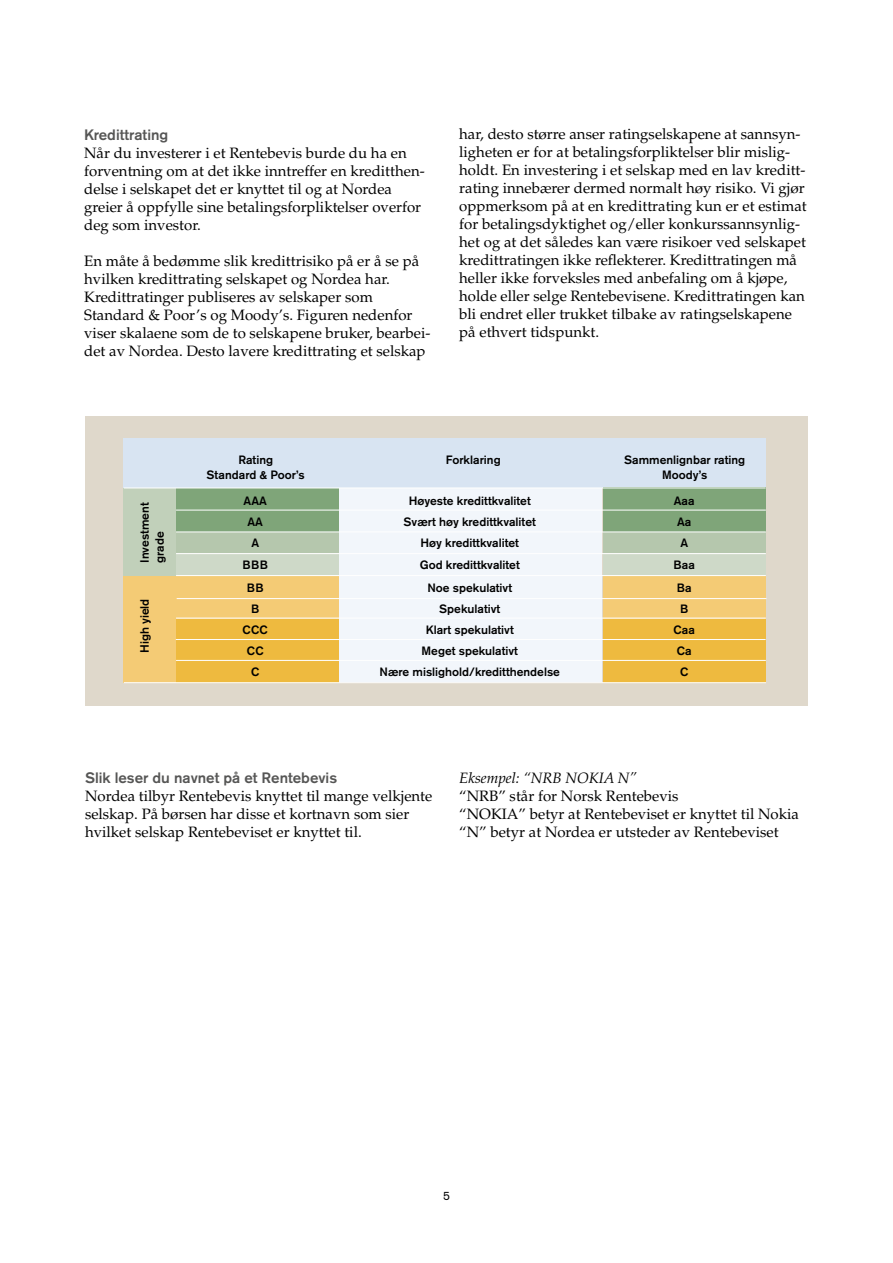
<style>
.page{position:relative;width:893px;height:1263px;background:#fff}
.page>*{position:absolute;margin:0;border:0;box-sizing:border-box;transform-origin:0 0}
.t1{font:15px/18px "Palatino";color:#000}
.t2{font:500 15px "Akzidenz Grotesk BE";color:#565655}
.t3{font:italic 15px "Palatino";color:#000}
.t4{font:500 12px/15px "Akzidenz Grotesk BE";color:#000}
.t5{font:12px "Akzidenz Grotesk BE";color:#000}
</style>
<div class="page">
<div style="left:85px;top:417px;width:723px;height:289px;background:#dfd8cb"></div>
<div style="left:124px;top:438px;width:642px;height:50px;background:#d8e4f2"></div>
<div style="left:603px;top:488px;width:163px;height:22px;background:#7fa579"></div>
<div style="left:603px;top:574px;width:163px;height:22px;background:#f4cb75"></div>
<div style="left:603px;top:532px;width:163px;height:22px;background:#b5c7ad"></div>
<div style="left:603px;top:617px;width:163px;height:22px;background:#eeba3f"></div>
<div style="left:603px;top:509px;width:163px;height:23px;background:#7fa579"></div>
<div style="left:603px;top:596px;width:163px;height:22px;background:#f4cb75"></div>
<div style="left:603px;top:553px;width:163px;height:22px;background:#ced9c8"></div>
<div style="left:603px;top:639px;width:163px;height:22px;background:#eeba3f"></div>
<div style="left:603px;top:660px;width:163px;height:22px;background:#eeba3f"></div>
<div style="left:176px;top:488px;width:163px;height:22px;background:#7fa579"></div>
<div style="left:176px;top:574px;width:163px;height:23px;background:#f4cb75"></div>
<div style="left:176px;top:532px;width:163px;height:22px;background:#b5c7ad"></div>
<div style="left:176px;top:617px;width:163px;height:22px;background:#eeba3f"></div>
<div style="left:176px;top:510px;width:163px;height:22px;background:#7fa579"></div>
<div style="left:176px;top:596px;width:163px;height:22px;background:#f4cb75"></div>
<div style="left:176px;top:553px;width:163px;height:23px;background:#ced9c8"></div>
<div style="left:176px;top:639px;width:163px;height:22px;background:#eeba3f"></div>
<div style="left:176px;top:660px;width:163px;height:22px;background:#eeba3f"></div>
<div style="left:124px;top:576px;width:52px;height:106px;background:#f4cb75"></div>
<div style="left:124px;top:488px;width:52px;height:88px;background:#c1d0ba"></div>
<div style="left:340px;top:488px;width:262px;height:194px;background:#f2f6fb"></div>
<hr style="left:176px;top:510px;width:590px;height:1px;background:#fff">
<hr style="left:124px;top:488px;width:642px;height:1px;background:#fff">
<hr style="left:176px;top:531px;width:590px;height:1px;background:#fff">
<hr style="left:176px;top:553px;width:590px;height:1px;background:#fff">
<hr style="left:176px;top:575px;width:590px;height:1px;background:#fff">
<hr style="left:177px;top:598px;width:589px;height:1px;background:#fff">
<hr style="left:176px;top:618px;width:590px;height:1px;background:#fff">
<hr style="left:176px;top:639px;width:590px;height:1px;background:#fff">
<hr style="left:176px;top:660px;width:590px;height:1px;background:#fff">
<hr style="left:124px;top:682px;width:642px;height:1px;background:#fff">
<p class="t2" style="left:84px;top:126px;width:86px">Kredittrating</p>
<p class="t1" style="left:84px;top:145px;width:342px">Når du investerer i et Rentebevis burde du ha en forventning om at det ikke inntreffer en kreditthen&shy;delse i selskapet det er knyttet til og at Nordea greier å oppfylle sine betalingsforpliktelser overfor deg som investor.</p>
<p class="t1" style="left:84px;top:253px;width:348px">En måte å bedømme slik kredittrisiko på er å se på hvilken kredittrating selskapet og Nordea har.<br>Kredittratinger publiseres av selskaper som Standard &amp; Poor’s og Moody’s. Figuren nedenfor viser skalaene som de to selskapene bruker, bearbei&shy;det av Nordea. Desto lavere kredittrating et selskap</p>
<p class="t1" style="left:459px;top:125px;width:349px">har, desto større anser ratingselskapene at sannsyn&shy;ligheten er for at betalingsforpliktelser blir mislig&shy;holdt. En investering i et selskap med en lav kreditt&shy;rating innebærer dermed normalt høy risiko. Vi gjør oppmerksom på at en kredittrating kun er et estimat for betalingsdyktighet og/eller konkurssannsynlig&shy;het og at det således kan være risikoer ved selskapet kredittratingen ikke reflekterer. Kredittratingen må heller ikke forveksles med anbefaling om å kjøpe, holde eller selge Rentebevisene. Kredittratingen kan bli endret eller trukket tilbake av ratingselskapene på ethvert tidspunkt.</p>
<p class="t4" style="left:137px;top:563px;width:62px;rotate:-90deg">Investment grade</p>
<p class="t4" style="left:137px;top:653px;width:56px;rotate:-90deg">High yield</p>
<p class="t4" style="left:238px;top:452px;width:36px">Rating</p>
<p class="t4" style="left:446px;top:452px;width:56px">Forklaring</p>
<p class="t4" style="left:624px;top:452px;width:122px">Sammenlignbar rating</p>
<p class="t4" style="left:207px;top:467px;width:100px">Standard &amp; Poor’s</p>
<p class="t4" style="left:662px;top:467px;width:47px">Moody’s</p>
<p class="t4" style="left:244px;top:493px;width:25px">AAA</p>
<p class="t4" style="left:409px;top:493px;width:124px">Høyeste kredittkvalitet</p>
<p class="t4" style="left:674px;top:493px;width:22px">Aaa</p>
<p class="t4" style="left:247px;top:514px;width:17px">AA</p>
<p class="t4" style="left:404px;top:514px;width:134px">Svært høy kredittkvalitet</p>
<p class="t4" style="left:677px;top:514px;width:16px">Aa</p>
<p class="t4" style="left:251px;top:535px;width:9px">A</p>
<p class="t4" style="left:420px;top:535px;width:100px">Høy kredittkvalitet</p>
<p class="t4" style="left:680px;top:535px;width:9px">A</p>
<p class="t4" style="left:242px;top:557px;width:27px">BBB</p>
<p class="t4" style="left:420px;top:557px;width:102px">God kredittkvalitet</p>
<p class="t4" style="left:674px;top:557px;width:23px">Baa</p>
<p class="t4" style="left:247px;top:580px;width:19px">BB</p>
<p class="t4" style="left:427px;top:580px;width:86px">Noe spekulativt</p>
<p class="t4" style="left:677px;top:580px;width:16px">Ba</p>
<p class="t4" style="left:251px;top:601px;width:10px">B</p>
<p class="t4" style="left:439px;top:601px;width:63px">Spekulativt</p>
<p class="t4" style="left:680px;top:601px;width:10px">B</p>
<p class="t4" style="left:243px;top:622px;width:27px">CCC</p>
<p class="t4" style="left:426px;top:622px;width:90px">Klart spekulativt</p>
<p class="t4" style="left:674px;top:622px;width:23px">Caa</p>
<p class="t4" style="left:247px;top:643px;width:18px">CC</p>
<p class="t4" style="left:421px;top:643px;width:98px">Meget spekulativt</p>
<p class="t4" style="left:677px;top:643px;width:16px">Ca</p>
<p class="t4" style="left:251px;top:664px;width:10px">C</p>
<p class="t4" style="left:379px;top:664px;width:182px">Nære mislighold/kreditthendelse</p>
<p class="t4" style="left:680px;top:664px;width:10px">C</p>
<p class="t2" style="left:85px;top:768px;width:254px">Slik leser du navnet på et Rentebevis</p>
<p class="t1" style="left:85px;top:787px;width:349px">Nordea tilbyr Rentebevis knyttet til mange velkjente selskap. På børsen har disse et kortnavn som sier hvilket selskap Rentebeviset er knyttet til.</p>
<p class="t3" style="left:459px;top:769px;width:179px">Eksempel: “NRB NOKIA N”</p>
<p class="t1" style="left:459px;top:787px;width:341px">“NRB” står for Norsk Rentebevis<br>“NOKIA” betyr at Rentebeviset er knyttet til Nokia “N” betyr at Nordea er utsteder av Rentebeviset</p>
<p class="t5" style="left:443px;top:1188px;width:8px">5</p>
</div>
